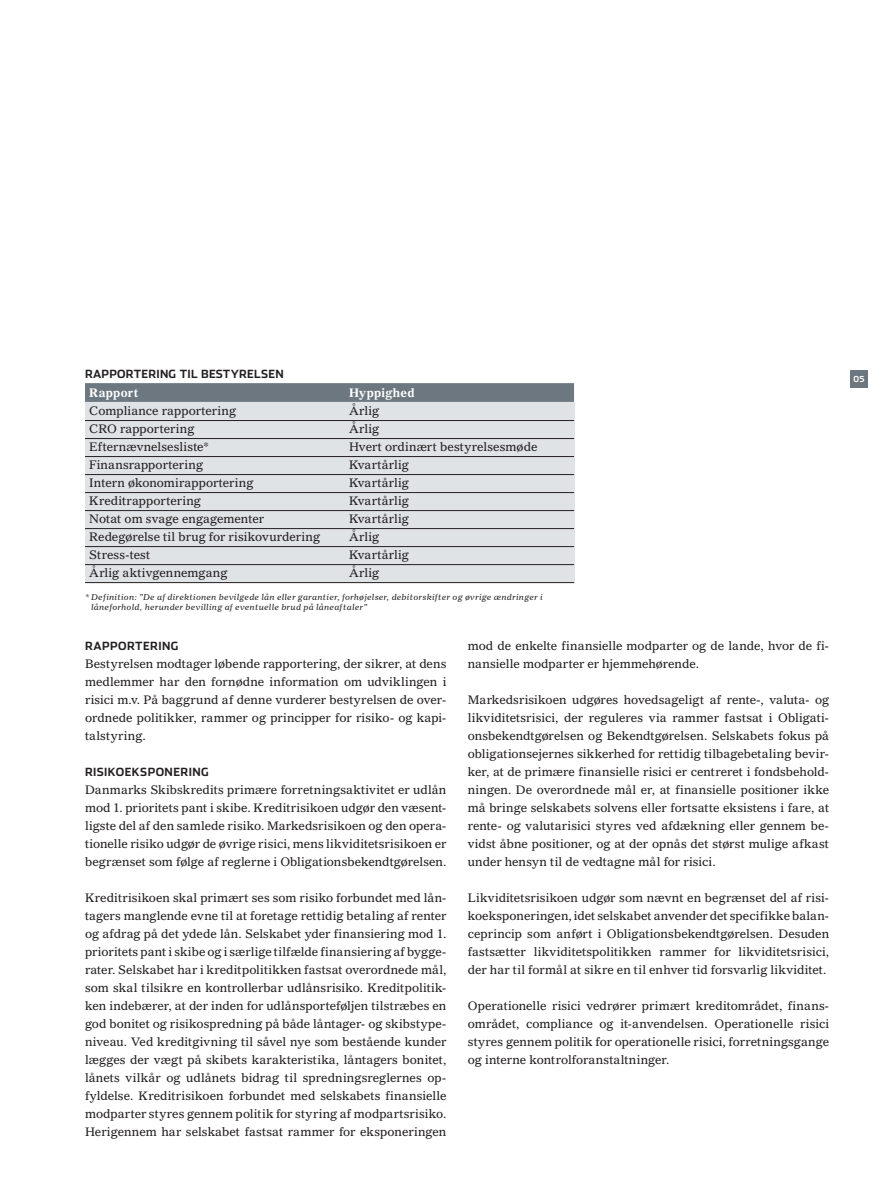
<style>
.page{position:relative;width:893px;height:1191px;background:#fff}
.page>*{position:absolute;margin:0;border:0;box-sizing:border-box;transform-origin:0 0}
.t1{font:12px/18px "Gazette LT Std";color:#231f20;text-align:justify}
.t2{font:700 12px "Gazette LT Std";letter-spacing:.01em;color:#fff}
.t3{font:700 11.25px "Stainless";letter-spacing:.03em;color:#231f20}
.t4{font:italic 8.25px/10.5px "Gazette LT Std";letter-spacing:.04em;color:#231f20}
.t5{font:700 8.25px "Stainless";color:#fff}
</style>
<div class="page">
<div style="left:850px;top:370px;width:17px;height:17px;background:#6c7780"></div>
<div style="left:85px;top:402px;width:489px;height:181px;background:#e0e3e6"></div>
<div style="left:85px;top:383px;width:489px;height:19px;background:#6c7780"></div>
<hr style="left:85px;top:420px;width:489px;height:1px;background:#231f20">
<hr style="left:85px;top:438px;width:489px;height:1px;background:#231f20">
<hr style="left:85px;top:456px;width:489px;height:1px;background:#231f20">
<hr style="left:85px;top:474px;width:489px;height:1px;background:#231f20">
<hr style="left:85px;top:492px;width:489px;height:1px;background:#231f20">
<hr style="left:85px;top:510px;width:489px;height:1px;background:#231f20">
<hr style="left:85px;top:528px;width:489px;height:1px;background:#231f20">
<hr style="left:85px;top:546px;width:489px;height:1px;background:#231f20">
<hr style="left:85px;top:564px;width:489px;height:1px;background:#231f20">
<hr style="left:85px;top:582px;width:489px;height:1px;background:#231f20">
<p class="t3" style="left:85px;top:367px;width:200px">RAPPORTERING TIL BESTYRELSEN</p>
<p class="t2" style="left:89px;top:385px;width:50px">Rapport</p>
<p class="t2" style="left:349px;top:385px;width:67px">Hyppighed</p>
<p class="t1" style="left:89px;top:402px;width:148px">Compliance rapportering</p>
<p class="t1" style="left:349px;top:402px;width:32px">Årlig</p>
<p class="t1" style="left:89px;top:420px;width:107px">CRO rapportering</p>
<p class="t1" style="left:349px;top:420px;width:32px">Årlig</p>
<p class="t1" style="left:89px;top:438px;width:121px">Efternævnelsesliste*</p>
<p class="t1" style="left:349px;top:438px;width:190px">Hvert ordinært bestyrelsesmøde</p>
<p class="t1" style="left:89px;top:456px;width:115px">Finansrapportering</p>
<p class="t1" style="left:349px;top:456px;width:61px">Kvartårlig</p>
<p class="t1" style="left:89px;top:474px;width:166px">Intern økonomirapportering</p>
<p class="t1" style="left:349px;top:474px;width:61px">Kvartårlig</p>
<p class="t1" style="left:89px;top:492px;width:113px">Kreditrapportering</p>
<p class="t1" style="left:349px;top:492px;width:61px">Kvartårlig</p>
<p class="t1" style="left:89px;top:510px;width:176px">Notat om svage engagementer</p>
<p class="t1" style="left:349px;top:510px;width:61px">Kvartårlig</p>
<p class="t1" style="left:89px;top:528px;width:232px">Redegørelse til brug for risikovurdering</p>
<p class="t1" style="left:349px;top:528px;width:32px">Årlig</p>
<p class="t1" style="left:89px;top:546px;width:63px">Stress-test</p>
<p class="t1" style="left:349px;top:546px;width:61px">Kvartårlig</p>
<p class="t1" style="left:89px;top:564px;width:140px">Årlig aktivgennemgang</p>
<p class="t1" style="left:349px;top:564px;width:32px">Årlig</p>
<p class="t4" style="left:91px;top:591px;width:453px;text-indent:-6px">* Definition: ”De af direktionen bevilgede lån eller garantier, forhøjelser, debitorskifter og øvrige ændringer i låneforhold, herunder bevilling af eventuelle brud på låneaftaler”</p>
<p class="t3" style="left:85px;top:638px;width:95px">RAPPORTERING</p>
<p class="t1" style="left:85px;top:654px;width:363px">Bestyrelsen modtager løbende rapportering, der sikrer, at dens medlemmer har den fornødne information om udviklingen i risici m.v. På baggrund af denne vurderer bestyrelsen de over&shy;ordnede politikker, rammer og principper for risiko- og kapi&shy;talstyring.</p>
<p class="t3" style="left:85px;top:764px;width:125px">RISIKOEKSPONERING</p>
<p class="t1" style="left:85px;top:780px;width:363px">Danmarks Skibskredits primære forretningsaktivitet er udlån mod 1. prioritets pant i skibe. Kreditrisikoen udgør den væsent&shy;ligste del af den samlede risiko. Markedsrisikoen og den opera&shy;tionelle risiko udgør de øvrige risici, mens likviditetsrisikoen er begrænset som følge af reglerne i Obligationsbekendtgørelsen.</p>
<p class="t1" style="left:85px;top:888px;width:363px">Kreditrisikoen skal primært ses som risiko forbundet med lån&shy;tagers manglende evne til at foretage rettidig betaling af renter og afdrag på det ydede lån. Selskabet yder finansiering mod 1. prioritets pant i skibe og i særlige tilfælde finansiering af bygge&shy;rater. Selskabet har i kreditpolitikken fastsat overordnede mål, som skal tilsikre en kontrollerbar udlånsrisiko. Kreditpolitik&shy;ken indebærer, at der inden for udlånsporteføljen tilstræbes en god bonitet og risikospredning på både låntager- og skibstype&shy;niveau. Ved kreditgivning til såvel nye som bestående kunder lægges der vægt på skibets karakteristika, låntagers bonitet, lånets vilkår og udlånets bidrag til spredningsreglernes op&shy;fyldelse. Kreditrisikoen forbundet med selskabets finansielle modparter styres gennem politik for styring af modpartsrisiko.<br>Herigennem har selskabet fastsat rammer for eksponeringen</p>
<p class="t1" style="left:468px;top:636px;width:363px">mod de enkelte finansielle modparter og de lande, hvor de fi&shy;nansielle modparter er hjemmehørende.</p>
<p class="t1" style="left:468px;top:690px;width:363px">Markedsrisikoen udgøres hovedsageligt af rente-, valuta- og likviditetsrisici, der reguleres via rammer fastsat i Obligati&shy;onsbekendtgørelsen og Bekendtgørelsen. Selskabets fokus på obligationsejernes sikkerhed for rettidig tilbagebetaling bevir&shy;ker, at de primære finansielle risici er centreret i fondsbehold&shy;ningen. De overordnede mål er, at finansielle positioner ikke må bringe selskabets solvens eller fortsatte eksistens i fare, at rente- og valutarisici styres ved afdækning eller gennem be&shy;vidst åbne positioner, og at der opnås det størst mulige afkast under hensyn til de vedtagne mål for risici.</p>
<p class="t1" style="left:468px;top:888px;width:363px">Likviditetsrisikoen udgør som nævnt en begrænset del af risi&shy;koeksponeringen, idet selskabet anvender det specifikke balan&shy;ceprincip som anført i Obligationsbekendtgørelsen. Desuden fastsætter likviditetspolitikken rammer for likviditetsrisici, der har til formål at sikre en til enhver tid forsvarlig likviditet.</p>
<p class="t1" style="left:468px;top:996px;width:363px">Operationelle risici vedrører primært kreditområdet, finans&shy;området, compliance og it-anvendelsen. Operationelle risici styres gennem politik for operationelle risici, forretningsgange og interne kontrolforanstaltninger.</p>
<p class="t5" style="left:853px;top:374px;width:13px">05</p>
</div>
